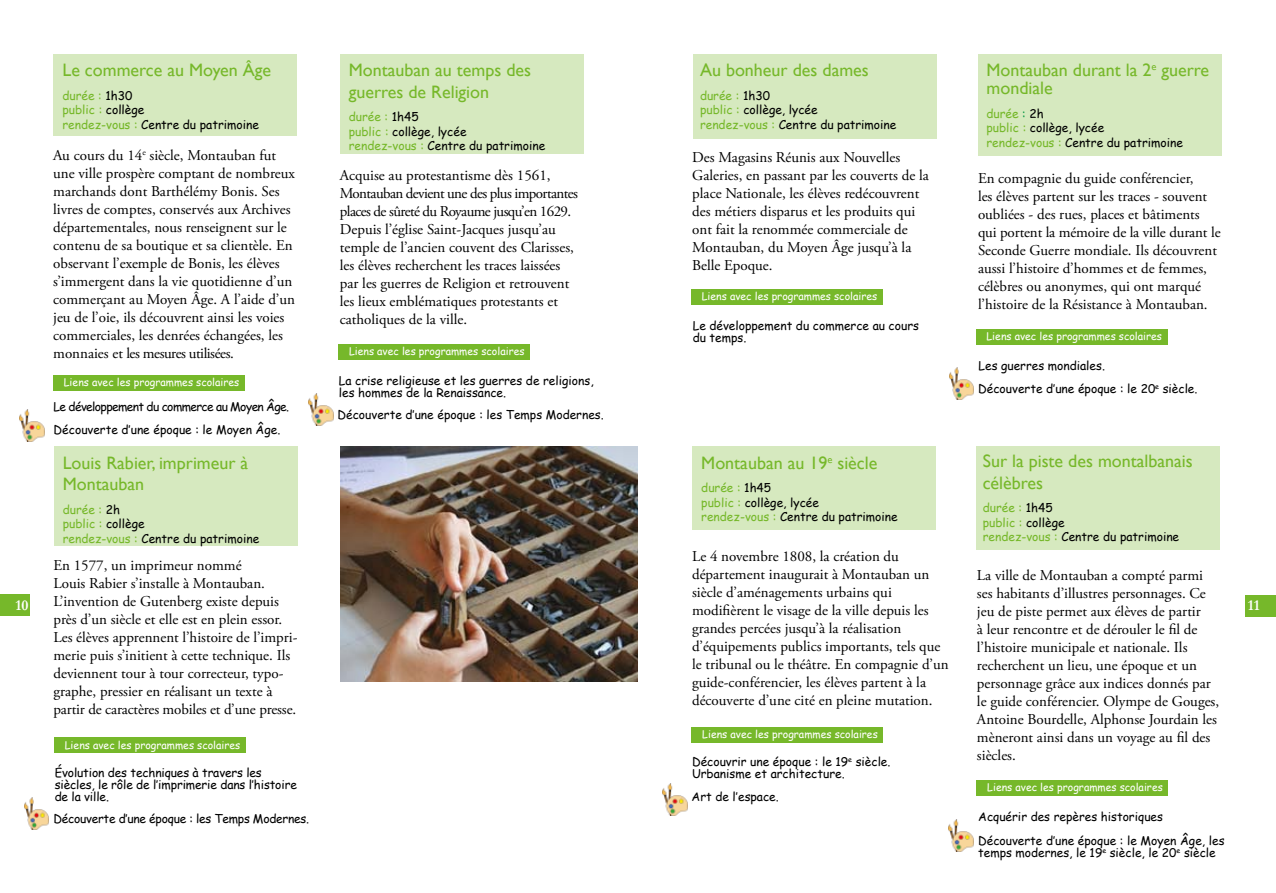
<style>
.page{position:relative;width:1276px;height:893px;background:#fff}
.page>*{position:absolute;margin:0;border:0;box-sizing:border-box;transform-origin:0 0}
.t1{font:18px/21.6px "Gill Sans";color:#76b82a}
.t2{font:15px/18px "Adobe Garamond Pro";color:#000}
.t3{font:700 15px "Garamond";color:#fff}
.t4{font:12px/14.4px "Comic Sans MS";color:#000}
.t5{font:12px/22.5px "Comic Sans MS";letter-spacing:-.05em;color:#000}
.t6{font:12px "Comic Sans MS";letter-spacing:-.02em;color:#000}
.t7{font:10.5px "Comic Sans MS";color:#fff}
.s1{color:#76b82a}
.s2{color:#009641}
</style>
<div class="page">
<div style="left:54px;top:446px;width:243px;height:100px;background:#d6e9bf"></div>
<img style="left:24px;top:797px;width:25px;height:32px">
<div style="left:54px;top:738px;width:192px;height:15px;background:#76b82a"></div>
<div style="left:340px;top:54px;width:243px;height:100px;background:#d6e9bf"></div>
<img style="left:308px;top:393px;width:25px;height:32px">
<div style="left:338px;top:344px;width:192px;height:16px;background:#76b82a"></div>
<div style="left:0;top:595px;width:30px;height:21px;background:#76b82a"></div>
<img style="left:340px;top:446px;width:298px;height:236px">
<img style="left:20px;top:410px;width:25px;height:32px">
<div style="left:978px;top:54px;width:243px;height:102px;background:#d6e9bf"></div>
<img style="left:949px;top:368px;width:24px;height:32px">
<div style="left:976px;top:329px;width:191px;height:16px;background:#76b82a"></div>
<div style="left:976px;top:446px;width:243px;height:104px;background:#d6e9bf"></div>
<div style="left:1245px;top:595px;width:31px;height:22px;background:#76b82a"></div>
<div style="left:976px;top:780px;width:192px;height:16px;background:#76b82a"></div>
<img style="left:949px;top:820px;width:24px;height:32px">
<div style="left:693px;top:54px;width:244px;height:84px;background:#d6e9bf"></div>
<div style="left:691px;top:289px;width:191px;height:16px;background:#76b82a"></div>
<div style="left:54px;top:54px;width:243px;height:82px;background:#d6e9bf"></div>
<div style="left:53px;top:375px;width:192px;height:15px;background:#76b82a"></div>
<div style="left:692px;top:446px;width:243px;height:84px;background:#d6e9bf"></div>
<img style="left:662px;top:784px;width:25px;height:32px">
<div style="left:691px;top:727px;width:192px;height:15px;background:#76b82a"></div>
<p class="t3" style="left:16px;top:595px;width:14px">10</p>
<p class="t1" style="left:62px;top:60px;width:210px">Le commerce au Moyen âge</p>
<p class="t4" style="left:62px;top:88px;width:198px"><span class="s1">durée :</span> 1h30<br><span class="s1">public :</span> collège<br><span class="s1">rendez-vous :</span> Centre du patrimoine</p>
<p class="t2" style="left:53px;top:147px;width:243px">Au cours du 14<sup>e</sup> siècle, Montauban fut une ville prospère comptant de nombreux marchands dont Barthélémy Bonis. Ses livres de comptes, conservés aux Archives départementales, nous renseignent sur le contenu de sa boutique et sa clientèle. En observant l’exemple de Bonis, les élèves s’immergent dans la vie quotidienne d’un commerçant au Moyen âge. A l’aide d’un jeu de l’oie, ils découvrent ainsi les voies commerciales, les denrées échangées, les monnaies et les mesures utilisées.</p>
<p class="t7" style="left:64px;top:374px;width:177px">Liens avec les programmes scolaires</p>
<p class="t5" style="left:54px;top:395px;width:237px">Le développement du commerce au Moyen âge.<br>Découverte d’une époque : le Moyen âge.</p>
<p class="t1" style="left:63px;top:452px;width:187px">Louis Rabier, imprimeur à<br>Montauban</p>
<p class="t4" style="left:63px;top:502px;width:198px"><span class="s1">durée :</span> 2h<br><span class="s1">public :</span> collège<br><span class="s1">rendez-vous :</span> Centre du patrimoine</p>
<p class="t2" style="left:53px;top:556px;width:245px">En 1577, un imprimeur nommé<br>Louis Rabier s’installe à Montauban.<br>L’invention de Gutenberg existe depuis près d’un siècle et elle est en plein essor.<br>Les élèves apprennent l’histoire de l’impri&shy;merie puis s’initient à cette technique. Ils deviennent tour à tour correcteur, typo&shy;graphe, pressier en réalisant un texte à partir de caractères mobiles et d’une presse.</p>
<p class="t7" style="left:65px;top:737px;width:177px">Liens avec les programmes scolaires</p>
<p class="t4" style="left:55px;top:766px;width:244px;line-height:12px">évolution des techniques à travers les siècles, le rôle de l’imprimerie dans l’histoire de la ville.</p>
<p class="t6" style="left:53px;top:810px;width:257px">Découverte d’une époque : les Temps Modernes.</p>
<p class="t1" style="left:349px;top:60px;width:184px">Montauban au temps des guerres de Religion</p>
<p class="t4" style="left:349px;top:109px;width:198px"><span class="s1">durée :</span> 1h45<br><span class="s1">public :</span> collège, lycée<br><span class="s1">rendez-vous :</span> Centre du patrimoine</p>
<p class="t2" style="left:340px;top:166px;width:240px">Acquise au protestantisme dès 1561, Montauban devient une des plus importantes places de sûreté du Royaume jusqu’en 1629.<br>Depuis l’église Saint-Jacques jusqu’au temple de l’ancien couvent des Clarisses, les élèves recherchent les traces laissées par les guerres de Religion et retrouvent les lieux emblématiques protestants et catholiques de la ville.</p>
<p class="t7" style="left:349px;top:344px;width:177px">Liens avec les programmes scolaires</p>
<p class="t4" style="left:339px;top:375px;width:256px;line-height:12px">La crise religieuse et les guerres de religions, les hommes de la Renaissance.</p>
<p class="t4" style="left:337px;top:407px;width:268px">Découverte d’une époque : les Temps Modernes.</p>
<p class="t1" style="left:700px;top:60px;width:170px">Au bonheur des dames</p>
<p class="t4" style="left:700px;top:88px;width:198px"><span class="s1">durée :</span> 1h30<br><span class="s1">public :</span> collège, lycée<br><span class="s1">rendez-vous :</span> Centre du patrimoine</p>
<p class="t2" style="left:692px;top:149px;width:238px">Des Magasins Réunis aux Nouvelles Galeries, en passant par les couverts de la place Nationale, les élèves redécouvrent des métiers disparus et les produits qui ont fait la renommée commerciale de Montauban, du Moyen âge jusqu’à la Belle Epoque.</p>
<p class="t7" style="left:702px;top:288px;width:177px">Liens avec les programmes scolaires</p>
<p class="t4" style="left:692px;top:319px;width:228px;line-height:12px">Le développement du commerce au cours du temps.</p>
<p class="t1" style="left:701px;top:452px;width:177px">Montauban au 19<sup>e</sup> siècle</p>
<p class="t4" style="left:701px;top:480px;width:198px"><span class="s1">durée :</span> 1h45<br><span class="s1">public :</span> collège, lycée<br><span class="s1">rendez-vous :</span> Centre du patrimoine</p>
<p class="t2" style="left:692px;top:548px;width:258px">Le 4 novembre 1808, la création du département inaugurait à Montauban un siècle d’aménagements urbains qui modifièrent le visage de la ville depuis les grandes percées jusqu’à la réalisation d’équipements publics importants, tels que le tribunal ou le théâtre. En compagnie d’un guide-conférencier, les élèves partent à la découverte d’une cité en pleine mutation.</p>
<p class="t7" style="left:702px;top:726px;width:177px">Liens avec les programmes scolaires</p>
<p class="t4" style="left:692px;top:756px;width:200px;line-height:12px">Découvrir une époque : le 19<sup>e</sup> siècle.<br>Urbanisme et architecture.</p>
<p class="t4" style="left:691px;top:789px;width:89px">Art de l’espace.</p>
<p class="t1" style="left:986px;top:62px;width:224px;line-height:18px">Montauban durant la 2<sup>e</sup> guerre mondiale</p>
<p class="t4" style="left:986px;top:106px;width:198px"><span class="s1">durée</span> <span class="s2">:</span> 2h<br><span class="s1">public :</span> collège, lycée<br><span class="s1">rendez-vous :</span> Centre du patrimoine</p>
<p class="t2" style="left:978px;top:170px;width:244px">En compagnie du guide conférencier,<br>les élèves partent sur les traces - souvent oubliées - des rues, places et bâtiments qui portent la mémoire de la ville durant le Seconde Guerre mondiale. Ils découvrent aussi l’histoire d’hommes et de femmes, célèbres ou anonymes, qui ont marqué l’histoire de la Résistance à Montauban.</p>
<p class="t7" style="left:986px;top:328px;width:177px">Liens avec les programmes scolaires</p>
<p class="t4" style="left:978px;top:354px;width:221px;line-height:23.1px">Les guerres mondiales.<br>Découverte d’une époque : le 20<sup>e</sup> siècle.</p>
<p class="t1" style="left:982px;top:451px;width:211px">Sur la piste des montalbanais célèbres</p>
<p class="t4" style="left:982px;top:500px;width:198px"><span class="s1">durée :</span> 1h45<br><span class="s1">public :</span> collège<br><span class="s1">rendez-vous :</span> Centre du patrimoine</p>
<p class="t2" style="left:977px;top:567px;width:244px">La ville de Montauban a compté parmi ses habitants d’illustres personnages. Ce jeu de piste permet aux élèves de partir<br>à leur rencontre et de dérouler le fil de l’histoire municipale et nationale. Ils recherchent un lieu, une époque et un personnage grâce aux indices donnés par le guide conférencier. Olympe de Gouges, Antoine Bourdelle, Alphonse Jourdain les mèneront ainsi dans un voyage au fil des siècles.</p>
<p class="t7" style="left:987px;top:780px;width:177px">Liens avec les programmes scolaires</p>
<p class="t4" style="left:978px;top:835px;width:248px;line-height:12px">Découverte d’une époque : le Moyen Âge, les temps modernes, le 19<sup>e</sup> siècle, le 20<sup>e</sup> siècle</p>
<p class="t4" style="left:978px;top:809px;width:186px">Acquérir des repères historiques</p>
<p class="t3" style="left:1247px;top:595px;width:13px">11</p>
</div>
